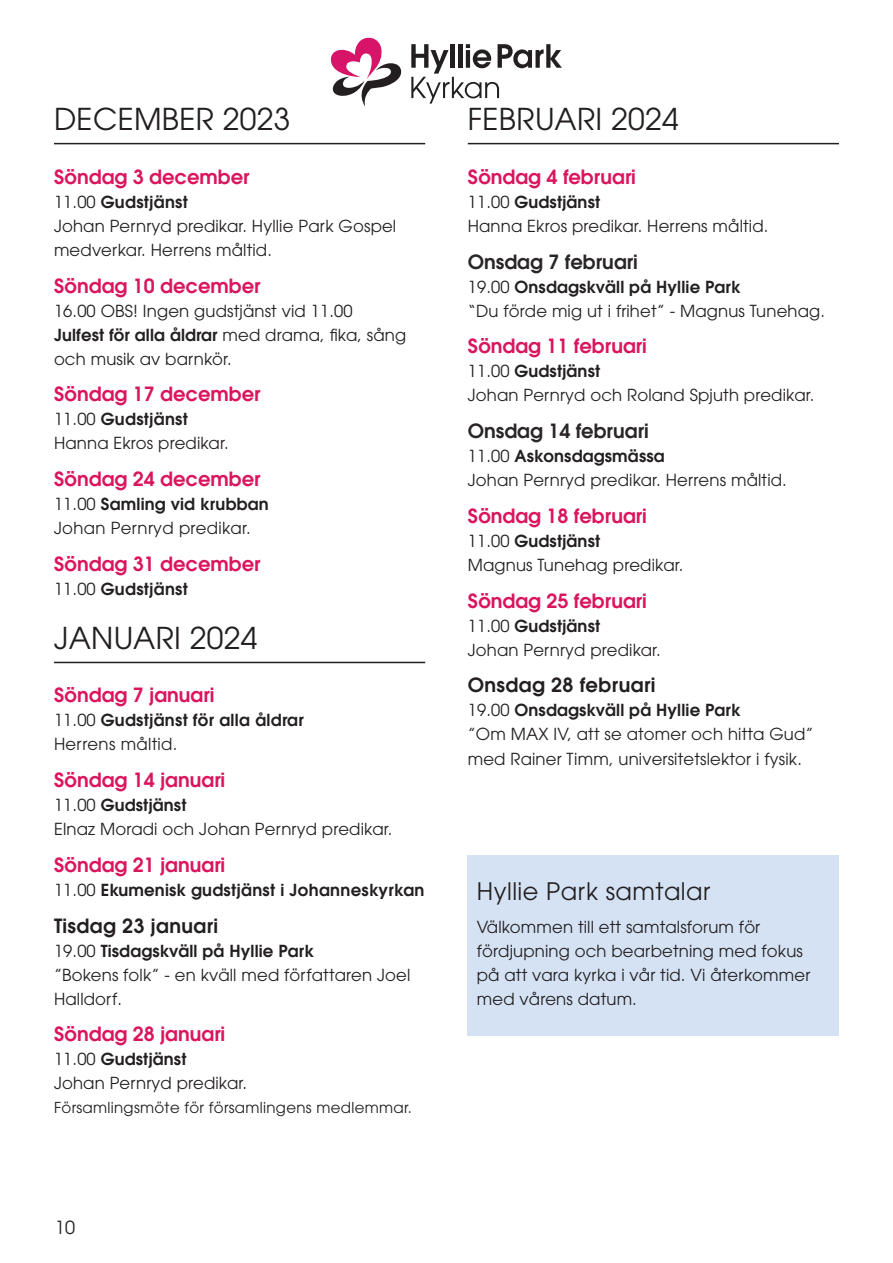
<style>
.page{position:relative;width:893px;height:1263px;background:#fff}
.page>*{position:absolute;margin:0;border:0;box-sizing:border-box;transform-origin:0 0}
.t1{font:30px "ITC Avant Garde Std";letter-spacing:.01em;color:#231f20}
.t2{font:24px "ITC Avant Garde Std";letter-spacing:.02em;color:#231f20}
.t3{font:600 19.5px "ITC Avant Garde Std";color:#da155e}
.t4{font:600 19.5px "ITC Avant Garde Std";letter-spacing:.02em;color:#231f20}
.t5{font:600 19.5px "ITC Avant Garde Std";color:#2a2626}
.t6{font:18px "ITC Avant Garde Std";color:#231f20}
.t7{font:16.5px/24px "ITC Avant Garde Std";letter-spacing:.01em;color:#231f20}
.t8{font:600 16.5px/24px "ITC Avant Garde Std";letter-spacing:.02em;color:#231f20}
.t9{font:15px "ITC Avant Garde Std";letter-spacing:.02em;color:#231f20}
.s1{font-weight:600}
.s2{font-weight:400}
</style>
<div class="page">
<hr style="left:54px;top:143px;width:371px;height:1px;background:#231f20">
<hr style="left:54px;top:662px;width:371px;height:1px;background:#231f20">
<hr style="left:468px;top:143px;width:371px;height:1px;background:#231f20">
<svg style="left:331px;top:38px;width:71px;height:69px"></svg>
<svg style="left:411px;top:44px;width:151px;height:60px"></svg>
<div style="left:468px;top:855px;width:371px;height:181px;background:#d1e0f2"></div>
<h1 class="t1" style="left:54px;top:108px;width:238px">DECEMBER 2023</h1>
<p class="t3" style="left:54px;top:169px;width:197px">Söndag 3 december</p>
<p class="t7" style="left:54px;top:192px;width:344px">11.00 <span class="s1">Gudstjänst<br></span>Johan Pernryd predikar. Hyllie Park Gospel medverkar. Herrens måltid.</p>
<p class="t3" style="left:54px;top:278px;width:208px">Söndag 10 december</p>
<p class="t7" style="left:54px;top:301px;width:354px">16.00 OBS! Ingen gudstjänst vid 11.00<br><span class="s1">Julfest för alla åldrar</span> med drama, fika, sång och musik av barnkör.</p>
<p class="t3" style="left:54px;top:387px;width:208px">Söndag 17 december</p>
<p class="t7" style="left:54px;top:409px;width:176px">11.00 <span class="s1">Gudstjänst<br></span>Hanna Ekros predikar.</p>
<p class="t3" style="left:54px;top:472px;width:208px">Söndag 24 december</p>
<p class="t7" style="left:54px;top:494px;width:216px">11.00 <span class="s1">Samling vid krubban<br></span>Johan Pernryd predikar.</p>
<p class="t3" style="left:54px;top:556px;width:208px">Söndag 31 december</p>
<p class="t8" style="left:54px;top:579px;width:135px"><span class="s2">11.00</span> Gudstjänst</p>
<h1 class="t1" style="left:54px;top:627px;width:205px">JANUARI 2024</h1>
<p class="t3" style="left:54px;top:688px;width:162px">Söndag 7 januari</p>
<p class="t8" style="left:54px;top:710px;width:251px"><span class="s2">11.00</span> Gudstjänst för alla åldrar<br><span class="s2">Herrens måltid.</span></p>
<p class="t3" style="left:54px;top:772px;width:173px">Söndag 14 januari</p>
<p class="t7" style="left:54px;top:795px;width:340px">11.00 <span class="s1">Gudstjänst<br></span>Elnaz Moradi och Johan Pernryd predikar.</p>
<p class="t3" style="left:54px;top:857px;width:173px">Söndag 21 januari</p>
<p class="t8" style="left:54px;top:880px;width:372px"><span class="s2">11.00</span> Ekumenisk gudstjänst i Johanneskyrkan</p>
<p class="t4" style="left:54px;top:918px;width:166px">Tisdag 23 januari</p>
<p class="t7" style="left:54px;top:940px;width:358px">19.00 <span class="s1">Tisdagskväll på Hyllie Park<br></span>”Bokens folk” - en kväll med författaren Joel<br>Halldorf.</p>
<p class="t3" style="left:54px;top:1027px;width:173px">Söndag 28 januari</p>
<p class="t7" style="left:54px;top:1049px;width:195px">11.00 <span class="s1">Gudstjänst<br></span>Johan Pernryd predikar.</p>
<p class="t9" style="left:54px;top:1102px;width:359px">Församlingsmöte för församlingens medlemmar.</p>
<p class="t6" style="left:55px;top:1221px;width:21px">10</p>
<h1 class="t1" style="left:468px;top:108px;width:212px">FEBRUARI 2024</h1>
<p class="t3" style="left:468px;top:169px;width:170px">Söndag 4 februari</p>
<p class="t7" style="left:468px;top:192px;width:302px">11.00 <span class="s1">Gudstjänst<br></span>Hanna Ekros predikar. Herrens måltid.</p>
<p class="t5" style="left:468px;top:254px;width:172px">Onsdag 7 februari</p>
<p class="t7" style="left:468px;top:277px;width:359px">19.00 <span class="s1">Onsdagskväll på Hyllie Park<br></span>“Du förde mig ut i frihet” - Magnus Tunehag.</p>
<p class="t3" style="left:468px;top:339px;width:181px">Söndag 11 februari</p>
<p class="t7" style="left:468px;top:361px;width:348px">11.00 <span class="s1">Gudstjänst<br></span>Johan Pernryd och Roland Spjuth predikar.</p>
<p class="t5" style="left:468px;top:424px;width:182px">Onsdag 14 februari</p>
<p class="t7" style="left:468px;top:446px;width:321px">11.00 <span class="s1">Askonsdagsmässa<br></span>Johan Pernryd predikar. Herrens måltid.</p>
<p class="t3" style="left:468px;top:508px;width:181px">Söndag 18 februari</p>
<p class="t7" style="left:468px;top:531px;width:217px">11.00 <span class="s1">Gudstjänst<br></span>Magnus Tunehag predikar.</p>
<p class="t3" style="left:468px;top:593px;width:181px">Söndag 25 februari</p>
<p class="t7" style="left:468px;top:616px;width:195px">11.00 <span class="s1">Gudstjänst<br></span>Johan Pernryd predikar.</p>
<p class="t4" style="left:468px;top:678px;width:189px">Onsdag 28 februari</p>
<p class="t7" style="left:468px;top:700px;width:347px">19.00 <span class="s1">Onsdagskväll på Hyllie Park<br></span>”Om MAX IV, att se atomer och hitta Gud” med Rainer Timm, universitetslektor i fysik.</p>
<h2 class="t2" style="left:477px;top:882px;width:235px">Hyllie Park samtalar</h2>
<p class="t7" style="left:477px;top:916px;width:335px">Välkommen till ett samtalsforum för fördjupning och bearbetning med fokus på att vara kyrka i vår tid. Vi återkommer med vårens datum.</p>
</div>
